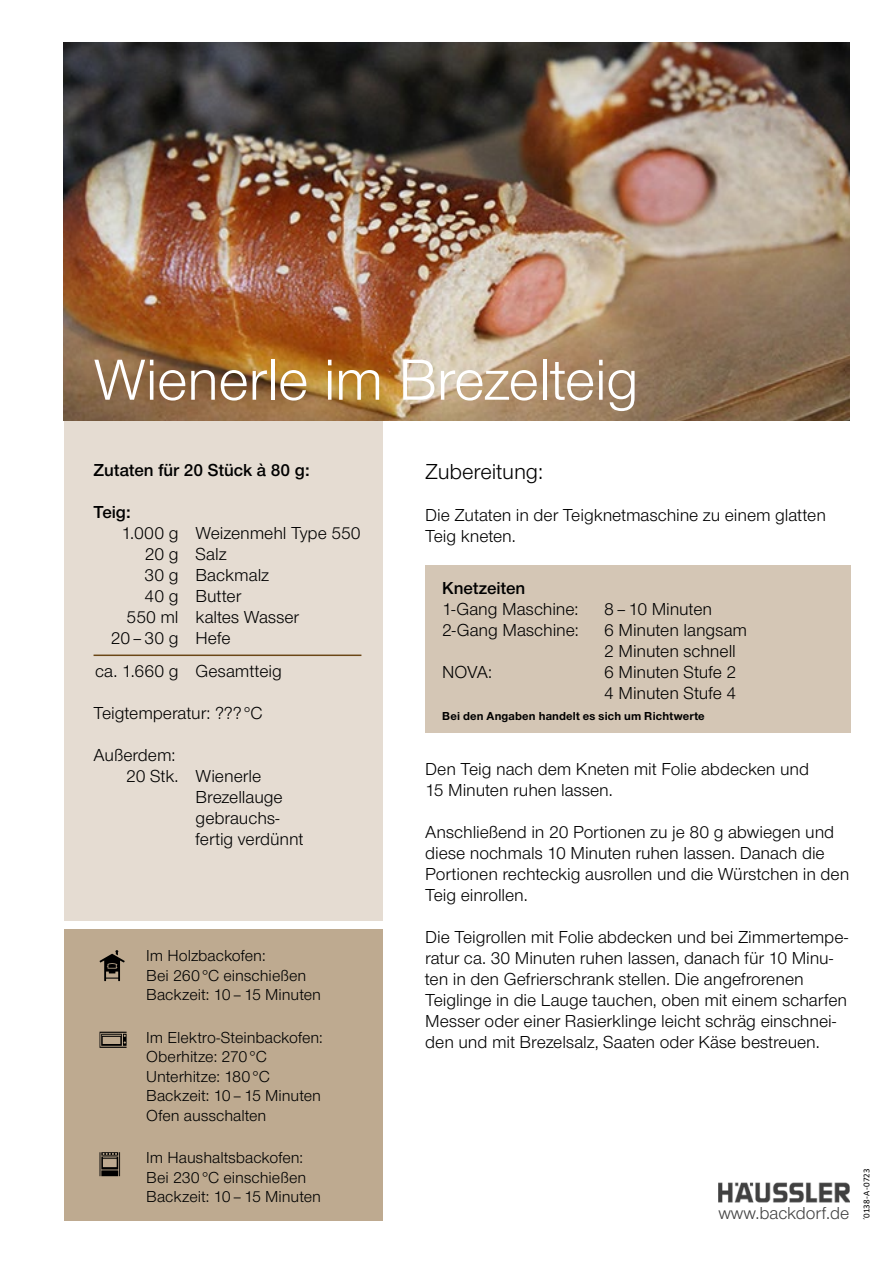
<style>
.page{position:relative;width:893px;height:1263px;background:#fff}
.page>*{position:absolute;margin:0;border:0;box-sizing:border-box;transform-origin:0 0}
.t1{font:60px "Nimbus San Nov";letter-spacing:-.01em;color:#fff}
.t2{font:22.5px "Nimbus San Nov";letter-spacing:-.005em;color:#000}
.t3{font:18px/21px "Nimbus San Nov";letter-spacing:-.005em;color:#000}
.t4{font:18px "Nimbus San Nov Sem Bol";letter-spacing:-.005em;color:#000}
.t5{font:16.5px/19.5px "Nimbus San Nov";color:#000}
.t6{font:700 12px "Nimbus San Nov";letter-spacing:.015em;color:#000}
.t7{font:9px "Calibri";letter-spacing:.02em;color:#000}
</style>
<div class="page">
<img style="left:718px;top:1182px;width:132px;height:21px">
<div style="left:64px;top:929px;width:319px;height:291px;background:#beaa90"></div>
<div style="left:64px;top:421px;width:319px;height:500px;background:#e5dcd2"></div>
<img style="left:63px;top:43px;width:787px;height:378px">
<div style="left:425px;top:565px;width:425px;height:168px;background:#d4c6b5"></div>
<hr style="left:94px;top:654px;width:267px;height:2px;background:#6b4717">
<svg style="left:100px;top:950px;width:25px;height:31px"></svg>
<svg style="left:100px;top:1032px;width:27px;height:16px"></svg>
<svg style="left:100px;top:1152px;width:20px;height:24px"></svg>
<h1 class="t1" style="left:94px;top:346px;width:547px">Wienerle im Brezelteig</h1>
<p class="t4" style="left:94px;top:459px;width:218px">Zutaten für 20 Stück à 80 g:</p>
<p class="t4" style="left:94px;top:501px;width:39px">Teig:</p>
<p class="t3" style="left:121px;top:522px;width:241px">1.000 g Weizenmehl Type 550</p>
<p class="t3" style="left:145px;top:543px;width:83px">20 g Salz</p>
<p class="t3" style="left:145px;top:564px;width:126px">30 g Backmalz</p>
<p class="t3" style="left:145px;top:585px;width:98px">40 g Butter</p>
<p class="t3" style="left:127px;top:606px;width:174px">550 ml kaltes Wasser</p>
<p class="t3" style="left:111px;top:627px;width:121px">20 – 30 g Hefe</p>
<p class="t3" style="left:95px;top:661px;width:188px">ca. 1.660 g Gesamtteig</p>
<p class="t3" style="left:94px;top:703px;width:171px">Teigtemperatur: ??? °C</p>
<p class="t3" style="left:94px;top:745px;width:83px">Außerdem:</p>
<p class="t3" style="left:126px;top:766px;width:137px">20 Stk. Wienerle</p>
<p class="t3" style="left:196px;top:787px;width:89px">Brezellauge</p>
<p class="t3" style="left:196px;top:808px;width:85px">gebrauchs-</p>
<p class="t3" style="left:196px;top:829px;width:109px">fertig verdünnt</p>
<p class="t5" style="left:146px;top:946px;width:176px">Im Holzbackofen:<br>Bei 260 °C einschießen<br>Backzeit: 10 – 15 Minuten</p>
<p class="t5" style="left:146px;top:1027px;width:178px">Im Elektro-Steinbackofen:<br>Oberhitze: 270 °C<br>Unterhitze: 180 °C<br>Backzeit: 10 – 15 Minuten<br>Ofen ausschalten</p>
<p class="t5" style="left:146px;top:1148px;width:176px">Im Haushaltsbackofen:<br>Bei 230 °C einschießen<br>Backzeit: 10 – 15 Minuten</p>
<p class="t2" style="left:425px;top:458px;width:119px">Zubereitung:</p>
<p class="t3" style="left:425px;top:504px;width:402px">Die Zutaten in der Teigknetmaschine zu einem glatten<br>Teig kneten.</p>
<p class="t4" style="left:442px;top:578px;width:85px">Knetzeiten</p>
<p class="t3" style="left:442px;top:599px;width:138px">1-Gang Maschine:</p>
<p class="t3" style="left:604px;top:599px;width:109px">8 – 10 Minuten</p>
<p class="t3" style="left:442px;top:620px;width:138px">2-Gang Maschine:</p>
<p class="t3" style="left:604px;top:620px;width:144px">6 Minuten langsam<br>2 Minuten schnell</p>
<p class="t3" style="left:442px;top:662px;width:51px">NOVA:</p>
<p class="t3" style="left:604px;top:662px;width:134px">6 Minuten Stufe 2<br>4 Minuten Stufe 4</p>
<p class="t6" style="left:442px;top:709px;width:264px">Bei den Angaben handelt es sich um Richtwerte</p>
<p class="t3" style="left:425px;top:758px;width:385px">Den Teig nach dem Kneten mit Folie abdecken und<br>15 Minuten ruhen lassen.</p>
<p class="t3" style="left:425px;top:821px;width:426px">Anschließend in 20 Portionen zu je 80 g abwiegen und diese nochmals 10 Minuten ruhen lassen. Danach die Portionen rechteckig ausrollen und die Würstchen in den Teig einrollen.</p>
<p class="t3" style="left:425px;top:926px;width:424px">Die Teigrollen mit Folie abdecken und bei Zimmertempe&shy;ratur ca. 30 Minuten ruhen lassen, danach für 10 Minu&shy;ten in den Gefrierschrank stellen. Die angefrorenen Teiglinge in die Lauge tauchen, oben mit einem scharfen Messer oder einer Rasierklinge leicht schräg einschnei&shy;den und mit Brezelsalz, Saaten oder Käse bestreuen.</p>
<p class="t3" style="left:718px;top:1203px;width:133px">www.backdorf.de</p>
<p class="t7" style="left:860px;top:1220px;width:54px;rotate:-90deg">´0138-A-0723</p>
</div>
